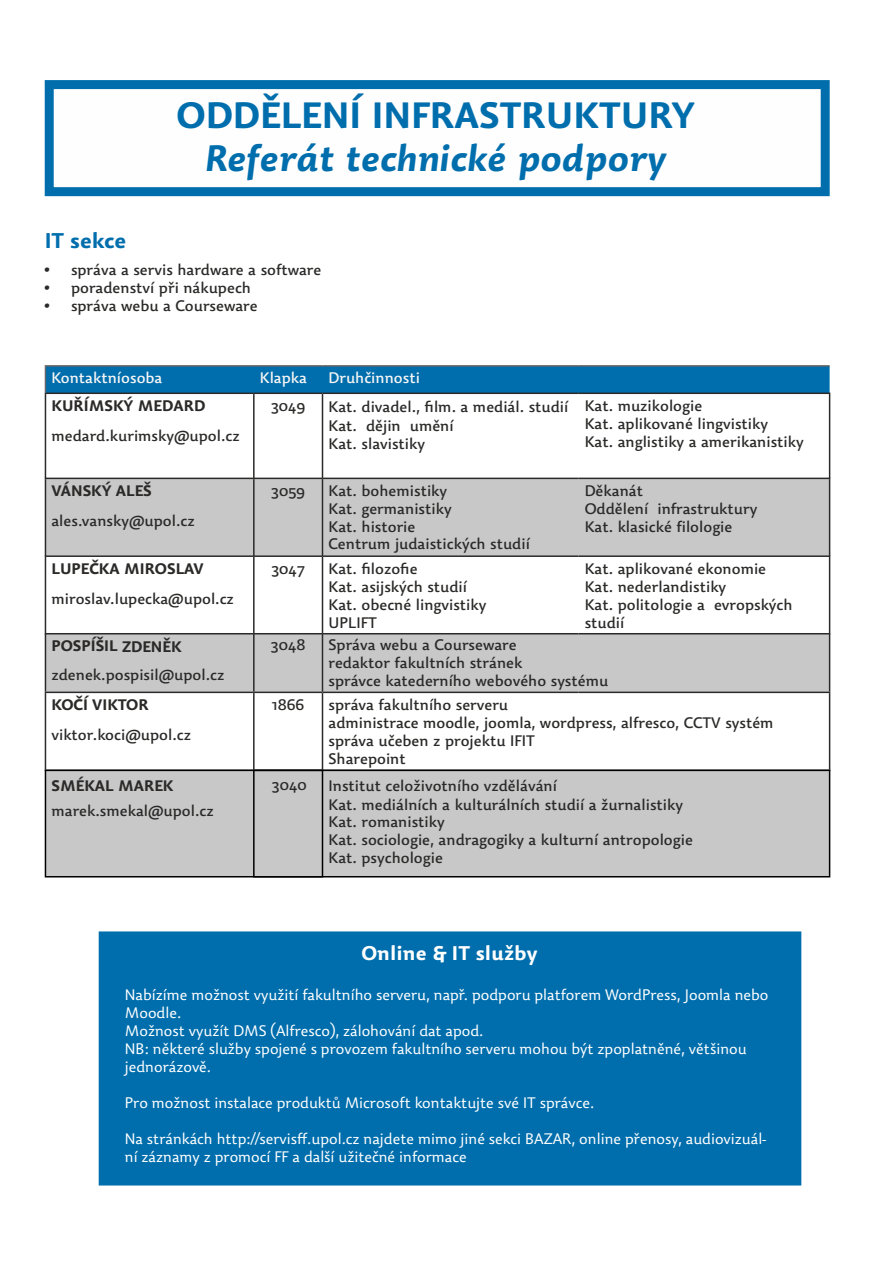
<style>
.page{position:relative;width:893px;height:1263px;background:#fff}
.page>*{position:absolute;margin:0;border:0;box-sizing:border-box;transform-origin:0 0}
.t1{font:italic 700 36px "Dederon SDOT";color:#006ead}
.t2{font:700 36px "Dederon SDOT";color:#006ead}
.t3{font:700 21px "Dederon SDOT";color:#006ead}
.t4{font:700 19.5px "Dederon SDOT";color:#fefefe}
.t5{font:500 15px/18px "Dederon SDOT";color:#2b2a29}
.t6{font:300 15px/18px "Dederon SLOT";color:#fefefe}
.t7{font:700 15px "Dederon SDOT";color:#2b2a29}
.t8{font:500 15px "Dederon SDOT";color:#f5f5f5}
</style>
<div class="page">
<div style="left:99px;top:931px;width:702px;height:254px;background:#006ead;border:2px solid #006ead"></div>
<div style="left:46px;top:479px;width:783px;height:76px;background:#c8c8c9"></div>
<div style="left:46px;top:634px;width:783px;height:58px;background:#c8c8c9"></div>
<hr style="left:45px;top:394px;width:1px;height:84px;background:#2b2a29">
<hr style="left:253px;top:394px;width:2px;height:84px;background:#2b2a29">
<hr style="left:45px;top:557px;width:1px;height:76px;background:#2b2a29">
<hr style="left:253px;top:557px;width:2px;height:76px;background:#2b2a29">
<hr style="left:45px;top:392px;width:209px;height:2px;background:#2b2a29">
<hr style="left:254px;top:392px;width:68px;height:2px;background:#2b2a29">
<hr style="left:254px;top:633px;width:68px;height:1px;background:#2b2a29">
<hr style="left:254px;top:692px;width:68px;height:1px;background:#2b2a29">
<hr style="left:322px;top:633px;width:1px;height:59px;background:#2b2a29">
<hr style="left:322px;top:693px;width:1px;height:77px;background:#2b2a29">
<hr style="left:829px;top:633px;width:1px;height:59px;background:#2b2a29">
<hr style="left:829px;top:693px;width:1px;height:77px;background:#2b2a29">
<hr style="left:45px;top:365px;width:209px;height:2px;background:#646464">
<div style="left:45px;top:366px;width:785px;height:27px;background:#006ead"></div>
<hr style="left:254px;top:365px;width:68px;height:2px;background:#646464">
<hr style="left:322px;top:365px;width:257px;height:2px;background:#646464">
<hr style="left:579px;top:365px;width:251px;height:2px;background:#646464">
<hr style="left:45px;top:633px;width:209px;height:1px;background:#2b2a29">
<hr style="left:45px;top:633px;width:1px;height:59px;background:#2b2a29">
<hr style="left:253px;top:633px;width:2px;height:59px;background:#2b2a29">
<hr style="left:45px;top:692px;width:209px;height:1px;background:#2b2a29">
<hr style="left:45px;top:693px;width:1px;height:77px;background:#2b2a29">
<hr style="left:253px;top:693px;width:2px;height:77px;background:#2b2a29">
<hr style="left:45px;top:478px;width:209px;height:1px;background:#2b2a29">
<hr style="left:45px;top:479px;width:1px;height:77px;background:#2b2a29">
<hr style="left:45px;top:555px;width:209px;height:2px;background:#2b2a29">
<hr style="left:254px;top:478px;width:68px;height:1px;background:#2b2a29">
<hr style="left:253px;top:479px;width:2px;height:77px;background:#2b2a29">
<hr style="left:254px;top:555px;width:68px;height:2px;background:#2b2a29">
<hr style="left:322px;top:479px;width:1px;height:77px;background:#2b2a29">
<hr style="left:829px;top:479px;width:1px;height:77px;background:#2b2a29">
<hr style="left:322px;top:392px;width:257px;height:2px;background:#2b2a29">
<hr style="left:322px;top:394px;width:1px;height:84px;background:#2b2a29">
<hr style="left:579px;top:392px;width:251px;height:2px;background:#2b2a29">
<hr style="left:829px;top:394px;width:1px;height:84px;background:#2b2a29">
<hr style="left:322px;top:478px;width:257px;height:1px;background:#2b2a29">
<hr style="left:579px;top:478px;width:251px;height:1px;background:#2b2a29">
<hr style="left:322px;top:555px;width:257px;height:2px;background:#2b2a29">
<hr style="left:322px;top:557px;width:1px;height:76px;background:#2b2a29">
<hr style="left:579px;top:555px;width:251px;height:2px;background:#2b2a29">
<hr style="left:829px;top:557px;width:1px;height:76px;background:#2b2a29">
<hr style="left:579px;top:633px;width:251px;height:1px;background:#2b2a29">
<hr style="left:322px;top:633px;width:257px;height:1px;background:#2b2a29">
<hr style="left:322px;top:692px;width:257px;height:1px;background:#2b2a29">
<hr style="left:579px;top:692px;width:251px;height:1px;background:#2b2a29">
<div style="left:45px;top:80px;width:785px;height:116px;background:#fefefe;border:9px solid #006ead"></div>
<div style="left:45px;top:770px;width:785px;height:107px;background:#c8c8c9;border:2px solid #000"></div>
<div style="left:253px;top:770px;width:70px;height:107px;border:2px solid #000"></div>
<h1 class="t2" style="left:177px;top:100px;width:520px">ODDĚLENÍ INFRASTRUKTURY</h1>
<h1 class="t1" style="left:205px;top:143px;width:462px">Referát technické podpory</h1>
<h2 class="t3" style="left:45px;top:232px;width:83px">IT sekce</h2>
<p class="t5" style="left:44px;top:263px;width:279px">• správa a servis hardware a software</p>
<p class="t5" style="left:44px;top:281px;width:209px">• poradenství při nákupech</p>
<p class="t5" style="left:44px;top:299px;width:215px">• správa webu a Courseware</p>
<p class="t8" style="left:51px;top:372px;width:113px">Kontaktní osoba</p>
<p class="t8" style="left:260px;top:372px;width:49px">Klapka</p>
<p class="t8" style="left:328px;top:372px;width:93px">Druh činnosti</p>
<p class="t7" style="left:51px;top:399px;width:155px">KUŘÍMSKÝ MEDARD</p>
<p class="t5" style="left:51px;top:428px;width:190px">medard.kurimsky@upol.cz</p>
<p class="t5" style="left:271px;top:398px;width:36px">3049</p>
<p class="t5" style="left:328px;top:399px;width:241px">Kat. divadel., film. a mediál. studií<br>Kat. dějin umění<br>Kat. slavistiky</p>
<p class="t5" style="left:585px;top:398px;width:221px">Kat. muzikologie<br>Kat. aplikované lingvis t i k y<br>Kat. anglistiky a amerikanistiky</p>
<p class="t7" style="left:51px;top:484px;width:102px">VÁNSKÝ ALEŠ</p>
<p class="t5" style="left:51px;top:513px;width:145px">ales.vansky@upol.cz</p>
<p class="t7" style="left:51px;top:562px;width:154px">LUPEČKA MIROSLAV</p>
<p class="t5" style="left:51px;top:591px;width:184px">miroslav.lupecka@upol.cz</p>
<p class="t7" style="left:51px;top:640px;width:132px">POSPÍŠIL ZDENĚK</p>
<p class="t5" style="left:51px;top:667px;width:174px">zdenek.pospisil@upol.cz</p>
<p class="t7" style="left:51px;top:698px;width:99px">KOČÍ VIKTOR</p>
<p class="t5" style="left:51px;top:727px;width:141px">viktor.koci@upol.cz</p>
<p class="t7" style="left:51px;top:779px;width:124px">SMÉKAL MAREK</p>
<p class="t5" style="left:51px;top:803px;width:164px">marek.smekal@upol.cz</p>
<p class="t5" style="left:271px;top:483px;width:35px">3059</p>
<p class="t5" style="left:328px;top:483px;width:125px">Kat. bohemistiky<br>Kat. germanistiky<br>Kat. historie</p>
<p class="t5" style="left:328px;top:536px;width:203px">Centrum judaistických studií</p>
<p class="t5" style="left:585px;top:483px;width:60px">Děkanát</p>
<p class="t5" style="left:585px;top:518px;width:149px">Kat. klasické filologie</p>
<p class="t5" style="left:585px;top:501px;width:174px">Oddělení infrastruktury</p>
<p class="t5" style="left:271px;top:561px;width:35px">3047</p>
<p class="t5" style="left:328px;top:561px;width:159px">Kat. filozofie<br>Kat. asijských studií<br>Kat. obecné lingvistiky<br>UPLIFT</p>
<p class="t5" style="left:585px;top:561px;width:209px">Kat. aplikované ekonomie<br>Kat. nederlandistiky<br>Kat. politologie a evropských studií</p>
<p class="t5" style="left:271px;top:637px;width:36px">3048</p>
<p class="t5" style="left:328px;top:637px;width:281px">Správa webu a Courseware<br>redaktor fakultních stránek<br>správce katederního webového systému</p>
<p class="t5" style="left:272px;top:697px;width:34px">1866</p>
<p class="t5" style="left:328px;top:697px;width:447px">správa fakultního serveru<br>administrace moodle, joomla, wordpress, alfresco, CCTV systém správa učeben z projektu IFIT<br>Sharepoint</p>
<p class="t5" style="left:272px;top:777px;width:36px">3040</p>
<p class="t5" style="left:328px;top:779px;width:366px">Institut celoživotního vzdělávání<br>Kat. mediálních a kulturálních studií a žurnalistiky Kat. romanistiky<br>Kat. sociologie, andragogiky a kulturní antropologie Kat. psychologie</p>
<h3 class="t4" style="left:361px;top:945px;width:178px">Online &amp; IT služby</h3>
<p class="t6" style="left:125px;top:987px;width:645px">Nabízíme možnost využití fakultního serveru, např. podporu platforem WordPress, Joomla nebo Moodle.<br>Možnost využít DMS (Alfresco), zálohování dat apod.<br>NB: některé služby spojené s provozem fakultního serveru mohou být zpoplatněné, většinou jednorázově.</p>
<p class="t6" style="left:125px;top:1095px;width:471px">Pro možnost instalace produktů Microsoft kontaktujte své IT správce.</p>
<p class="t6" style="left:125px;top:1131px;width:643px">Na stránkách http://servisff.upol.cz najdete mimo jiné sekci BAZAR, online přenosy, audiovizuál&shy;ní záznamy z promocí FF a další užitečné informace</p>
</div>
